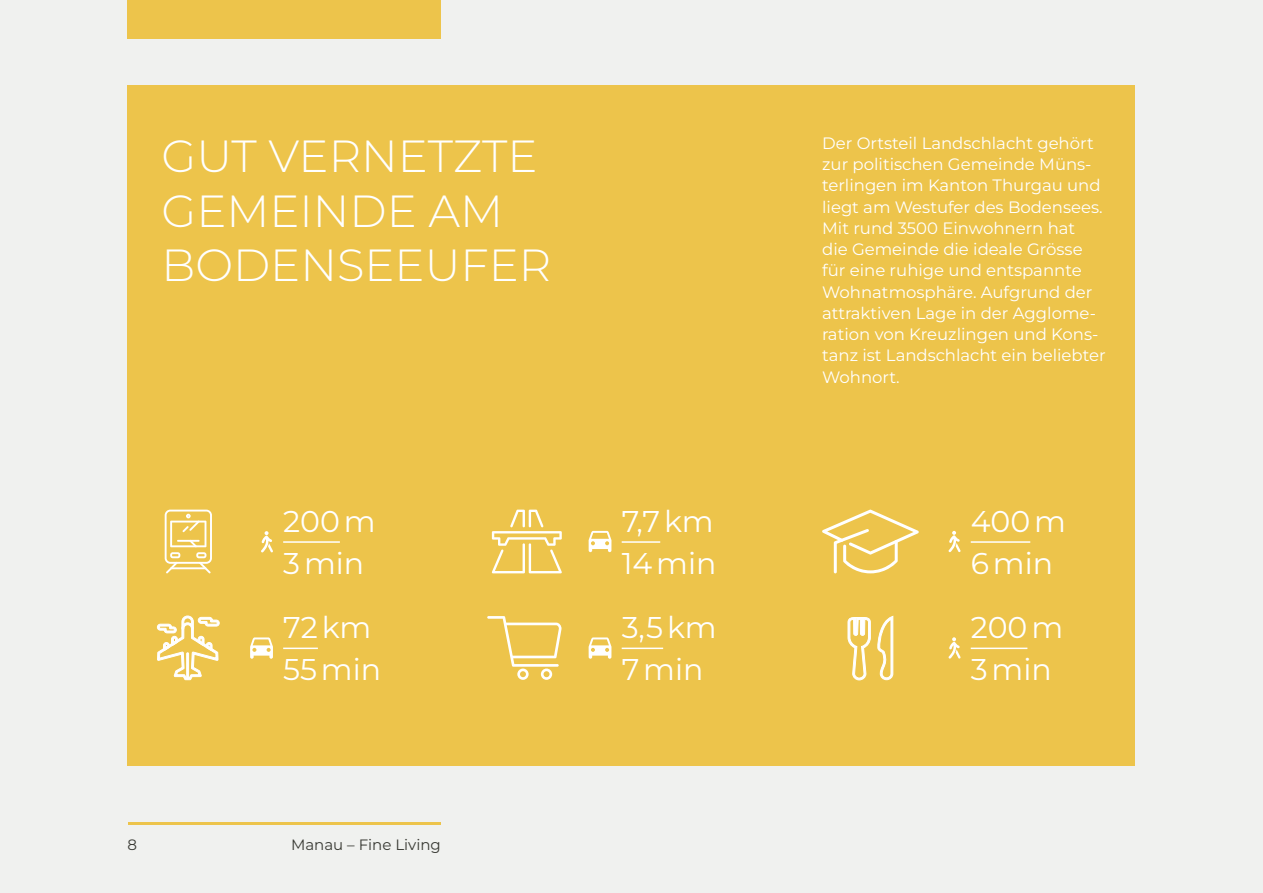
<style>
.page{position:relative;width:1263px;height:893px;background:#f0f1ef}
.page>*{position:absolute;margin:0;border:0;box-sizing:border-box;transform-origin:0 0}
.Überschriften{font:300 45px/54.6px "Montserrat";color:#fff}
.Distanz{font:30px "Montserrat";color:#fff}
.Lauftext{font:16.5px/21.3px "Montserrat";color:#fff}
.t1{font:15px "Montserrat";color:#393a34}
</style>
<div class="page">
<div style="left:128px;top:85px;width:1007px;height:680px;background:#edc44b"></div>
<hr style="left:622px;top:648px;width:41px;height:1px;background:#fff">
<hr style="left:283px;top:541px;width:57px;height:2px;background:#fff">
<hr style="left:971px;top:541px;width:59px;height:2px;background:#fff">
<hr style="left:283px;top:648px;width:35px;height:1px;background:#fff">
<hr style="left:971px;top:648px;width:56px;height:1px;background:#fff">
<hr style="left:622px;top:541px;width:38px;height:2px;background:#fff">
<svg style="left:492px;top:510px;width:70px;height:63px"></svg>
<svg style="left:157px;top:616px;width:63px;height:64px"></svg>
<svg style="left:487px;top:616px;width:74px;height:64px"></svg>
<svg style="left:848px;top:617px;width:23px;height:64px"></svg>
<svg style="left:877px;top:616px;width:16px;height:64px"></svg>
<svg style="left:822px;top:510px;width:97px;height:63px"></svg>
<svg style="left:261px;top:531px;width:12px;height:21px"></svg>
<svg style="left:948px;top:531px;width:13px;height:21px"></svg>
<svg style="left:948px;top:637px;width:13px;height:22px"></svg>
<svg style="left:250px;top:637px;width:23px;height:22px"></svg>
<svg style="left:589px;top:637px;width:22px;height:22px"></svg>
<svg style="left:589px;top:531px;width:22px;height:21px"></svg>
<svg style="left:165px;top:510px;width:47px;height:63px"></svg>
<hr style="left:128px;top:822px;width:313px;height:3px;background:#edc44b">
<div style="left:128px;top:0;width:313px;height:38px;background:#edc44b"></div>
<p class="Überschriften" style="left:162px;top:127px;width:391px">GUT VERNETZTE<br>GEMEINDE AM<br>BODENSEEUFER</p>
<p class="Distanz" style="left:283px;top:501px;width:94px">200 m</p>
<p class="Distanz" style="left:283px;top:543px;width:83px">3 min</p>
<p class="Distanz" style="left:283px;top:607px;width:90px">72 km</p>
<p class="Distanz" style="left:283px;top:650px;width:99px">55 min</p>
<p class="t1" style="left:128px;top:835px;width:11px">8</p>
<p class="t1" style="left:291px;top:835px;width:151px">Manau – Fine Living</p>
<p class="Distanz" style="left:622px;top:501px;width:94px">7,7 km</p>
<p class="Distanz" style="left:622px;top:543px;width:96px">14 min</p>
<p class="Distanz" style="left:622px;top:607px;width:97px">3,5 km</p>
<p class="Distanz" style="left:622px;top:650px;width:83px">7 min</p>
<p class="Lauftext" style="left:822px;top:132px;width:285px">Der Ortsteil Landschlacht gehört zur politischen Gemeinde Müns&shy;terlingen im Kanton Thurgau und liegt am Westufer des Bodensees.<br>Mit rund 3500 Einwohnern hat<br>die Gemeinde die ideale Grösse für eine ruhige und entspannte<br>Wohnatmosphäre. Aufgrund der attraktiven Lage in der Agglome&shy;ration von Kreuzlingen und Kons&shy;tanz ist Landschlacht ein beliebter<br>Wohnort.</p>
<p class="Distanz" style="left:971px;top:501px;width:97px">400 m</p>
<p class="Distanz" style="left:971px;top:543px;width:84px">6 min</p>
<p class="Distanz" style="left:971px;top:607px;width:94px">200 m</p>
<p class="Distanz" style="left:971px;top:650px;width:83px">3 min</p>
</div>
